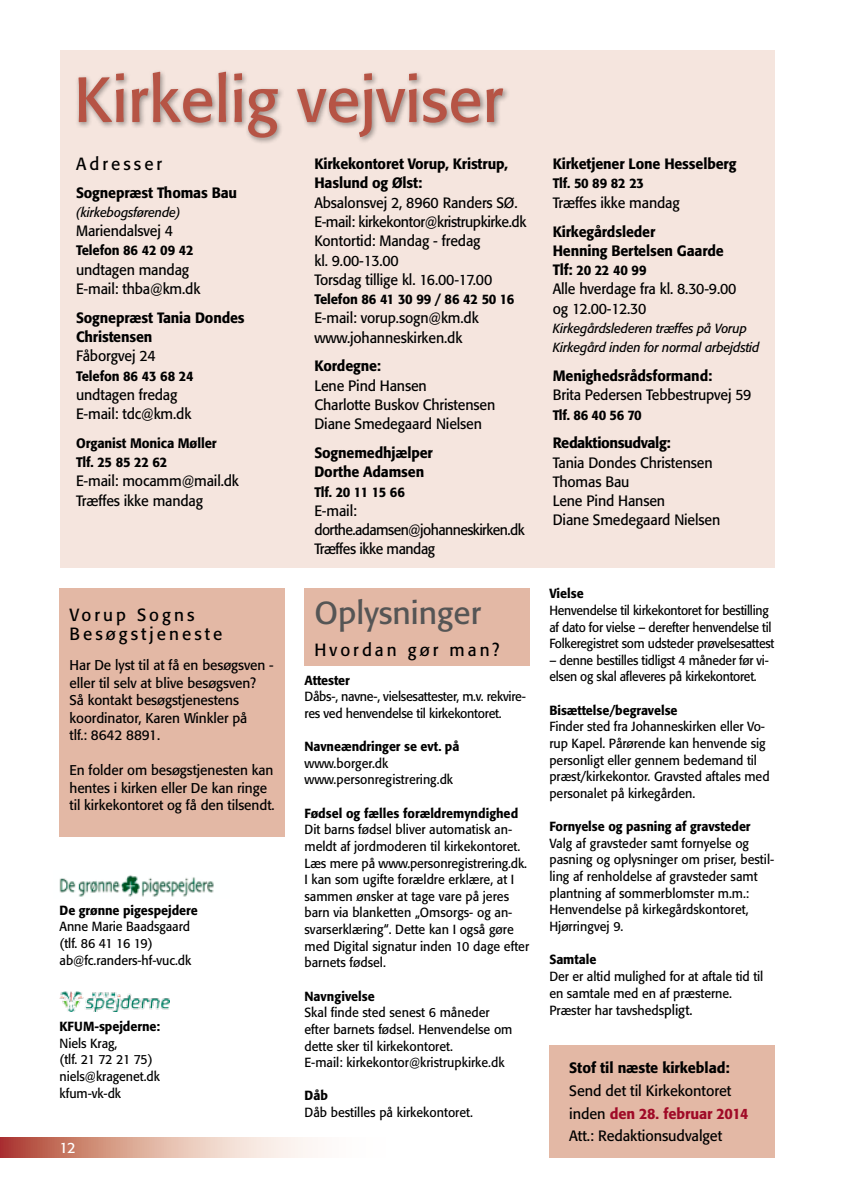
<style>
.page{position:relative;width:844px;height:1191px;background:#fff}
.page>*{position:absolute;margin:0;border:0;box-sizing:border-box;transform-origin:0 0}
.t1{font:63px "Formata";color:#b65445}
.t2{font:31.5px "Formata";color:#555}
.t3{font:17.5px/19.8px "Formata";letter-spacing:.18em;color:#000}
.t4{font:14.88px/19.2px "Formata";letter-spacing:-.01em;color:#000;scale:.95 1}
.t5{font:500 14.88px/19.2px "Formata";letter-spacing:-.01em;color:#000;scale:.95 1}
.t6{font:14.88px/22.8px "Formata";letter-spacing:-.01em;color:#000}
.t7{font:14.88px/19.2px "Formata";letter-spacing:-.04em;color:#000;scale:.95 1}
.t8{font:500 14.88px "Formata";letter-spacing:-.01em;color:#000}
.t9{font:500 14.88px "Formata";letter-spacing:-.03em;color:#000}
.t10{font:14.88px "Formata";color:#fff}
.t11{font:14px/17.5px "Formata";letter-spacing:-.005em;color:#000}
.t12{font:500 13.65px/19.2px "Formata";letter-spacing:-.01em;color:#000;scale:.95 1}
.t13{font:13.12px/16.6px "Formata";letter-spacing:-.005em;color:#000;scale:.95 1}
.t14{font:13.12px/16.6px "Formata";letter-spacing:-.005em;color:#000;scale:.93 1}
.t15{font:500 13.12px "Formata";letter-spacing:-.005em;color:#000;scale:.95 1}
.t16{font:italic 13.12px/19.2px "Formata";letter-spacing:-.01em;color:#000;scale:.95 1}
.s1{font-size:14.88px}
.s2{font-size:14px}
.s3{font-weight:500;color:#a00a27}
</style>
<div class="page">
<svg style="left:0;top:1137px;width:313px;height:20px;background:#ddad9f"></svg>
<div style="left:60px;top:50px;width:714px;height:517px;background:#f5e5de"></div>
<div style="left:75px;top:69px;width:435px;height:76px;background:#000;opacity:.4"></div>
<div style="left:549px;top:1045px;width:225px;height:112px;background:#e3b8a5"></div>
<div style="left:60px;top:588px;width:224px;height:248px;background:#e3b8a5"></div>
<div style="left:304px;top:588px;width:225px;height:78px;background:#e3b8a5"></div>
<img style="left:59px;top:875px;width:155px;height:22px">
<img style="left:60px;top:991px;width:109px;height:21px">
<h1 class="t1" style="left:74px;top:61px;width:431px">Kirkelig vejviser</h1>
<h3 class="t3" style="left:76px;top:153px;width:88px">Adresser</h3>
<p class="t5" style="left:76px;top:183px;width:171px">Sognepræst Thomas Bau</p>
<p class="t16" style="left:76px;top:203px;width:111px">(kirkebogsførende)</p>
<p class="t4" style="left:76px;top:221px;width:104px">Mariendalsvej 4</p>
<p class="t12" style="left:76px;top:241px;width:125px">Telefon 86 42 09 42</p>
<p class="t4" style="left:76px;top:260px;width:132px">undtagen mandag<br>E-mail: thba@km.dk</p>
<p class="t5" style="left:76px;top:308px;width:179px">Sognepræst Tania Dondes<br>Christensen</p>
<p class="t4" style="left:76px;top:346px;width:85px">Fåborgvej 24</p>
<p class="t12" style="left:76px;top:366px;width:125px">Telefon 86 43 68 24</p>
<p class="t4" style="left:76px;top:385px;width:123px">undtagen fredag<br>E-mail: tdc@km.dk</p>
<p class="t12" style="left:76px;top:433px;width:149px">Organist Monica Møller<br>Tlf. 25 85 22 62</p>
<p class="t4" style="left:76px;top:471px;width:173px">E-mail: mocamm@mail.dk<br>Træffes ikke mandag</p>
<p class="t5" style="left:314px;top:154px;width:205px">Kirkekontoret Vorup, Kristrup,<br>Haslund og Ølst:</p>
<p class="t4" style="left:314px;top:193px;width:224px">Absalonsvej 2, 8960 Randers SØ.<br>E-mail: kirkekontor@kristrupkirke.dk<br>Kontortid: Mandag - fredag<br>kl. 9.00-13.00<br>Torsdag tillige kl. 16.00-17.00</p>
<p class="t12" style="left:314px;top:289px;width:212px">Telefon 86 41 30 99 / 86 42 50 16</p>
<p class="t4" style="left:314px;top:308px;width:174px">E-mail: vorup.sogn@km.dk www.johanneskirken.dk</p>
<p class="t5" style="left:314px;top:356px;width:72px">Kordegne:</p>
<p class="t4" style="left:314px;top:376px;width:192px">Lene Pind Hansen<br>Charlotte Buskov Christensen<br>Diane Smedegaard Nielsen</p>
<p class="t5" style="left:314px;top:443px;width:126px">Sognemedhjælper<br>Dorthe Adamsen</p>
<p class="t12" style="left:314px;top:482px;width:97px">Tlf. 20 11 15 66</p>
<p class="t7" style="left:314px;top:501px;width:223px">E-mail: dorthe.adamsen@johanneskirken.dk<br>Træffes ikke mandag</p>
<h3 class="t3" style="left:69px;top:604px;width:154px">Vorup Sogns<br>Besøgstjeneste</h3>
<p class="t11" style="left:69px;top:656px;width:206px">Har De lyst til at få en besøgsven - eller til selv at blive besøgsven?<br>Så kontakt besøgstjenestens koordinator, Karen Winkler på<br>tlf.: 8642 8891.</p>
<p class="t11" style="left:69px;top:761px;width:206px">En folder om besøgstjenesten kan hentes i kirken eller De kan ringe til kirkekontoret og få den tilsendt.</p>
<p class="t15" style="left:60px;top:902px;width:147px">De grønne pigespejdere</p>
<p class="t13" style="left:60px;top:918px;width:140px">Anne Marie Baadsgaard (tlf. 86 41 16 19) ab@fc.randers-hf-vuc.dk</p>
<p class="t15" style="left:60px;top:1018px;width:107px">KFUM-spejderne:</p>
<p class="t13" style="left:60px;top:1034px;width:107px">Niels Krag,<br>(tlf. 21 72 21 75) niels@kragenet.dk kfum-vk-dk</p>
<p class="t10" style="left:60px;top:1138px;width:18px">12</p>
<h2 class="t2" style="left:314px;top:594px;width:168px">Oplysninger</h2>
<h3 class="t3" style="left:314px;top:639px;width:187px">Hvordan gør man?</h3>
<p class="t15" style="left:304px;top:672px;width:49px">Attester</p>
<p class="t13" style="left:304px;top:688px;width:234px">Dåbs-, navne-, vielsesattester, m.v. rekvire&shy;res ved henvendelse til kirkekontoret.</p>
<p class="t15" style="left:304px;top:738px;width:164px">Navneændringer se evt. på</p>
<p class="t13" style="left:304px;top:754px;width:158px">www.borger.dk www.personregistrering.dk</p>
<p class="t15" style="left:304px;top:805px;width:226px">Fødsel og fælles forældremyndighed</p>
<p class="t13" style="left:304px;top:821px;width:238px">Dit barns fødsel bliver automatisk an&shy;meldt af jordmoderen til kirkekontoret.<br>Læs mere på www.personregistrering.dk.<br>I kan som ugifte forældre erklære, at I sammen ønsker at tage vare på jeres barn via blanketten „Omsorgs- og an&shy;svarserklæring“. Dette kan I også gøre med Digital signatur inden 10 dage efter barnets fødsel.</p>
<p class="t15" style="left:304px;top:988px;width:76px">Navngivelse</p>
<p class="t13" style="left:304px;top:1004px;width:220px">Skal finde sted senest 6 måneder efter barnets fødsel. Henvendelse om dette sker til kirkekontoret.<br>E-mail: kirkekontor@kristrupkirke.dk</p>
<p class="t15" style="left:304px;top:1087px;width:26px">Dåb</p>
<p class="t13" style="left:304px;top:1104px;width:179px">Dåb bestilles på kirkekontoret.</p>
<p class="t5" style="left:552px;top:154px;width:195px">Kirketjener Lone Hesselberg</p>
<p class="t12" style="left:552px;top:174px;width:98px">Tlf. 50 89 82 23</p>
<p class="t4" style="left:552px;top:193px;width:135px">Træffes ikke mandag</p>
<p class="t5" style="left:552px;top:222px;width:182px">Kirkegårdsleder<br>Henning Bertelsen Gaarde</p>
<p class="t12" style="left:552px;top:261px;width:100px"><span class="s1">Tlf:</span> 20 22 40 99</p>
<p class="t4" style="left:552px;top:279px;width:195px">Alle hverdage fra kl. 8.30-9.00 og 12.00-12.30</p>
<p class="t16" style="left:552px;top:319px;width:219px">Kirkegårdslederen træffes på Vorup<br>Kirkegård inden for normal arbejdstid</p>
<p class="t5" style="left:552px;top:366px;width:169px">Menighedsrådsformand:</p>
<p class="t4" style="left:552px;top:385px;width:211px">Brita Pedersen Tebbestrupvej 59</p>
<p class="t12" style="left:552px;top:405px;width:95px">Tlf. 86 40 56 70</p>
<p class="t9" style="left:552px;top:434px;width:119px">Redaktionsudvalg:</p>
<p class="t4" style="left:552px;top:453px;width:178px">Tania Dondes Christensen<br>Thomas Bau<br>Lene Pind Hansen<br>Diane Smedegaard Nielsen</p>
<p class="t15" style="left:549px;top:585px;width:38px">Vielse</p>
<p class="t14" style="left:549px;top:602px;width:243px">Henvendelse til kirkekontoret for bestilling af dato for vielse – derefter henvendelse til<br>Folkeregistret som udsteder prøvelsesattest</p>
<p class="t14" style="left:549px;top:652px;width:237px">– denne bestilles tidligst 4 måneder før vi&shy;elsen og skal afleveres på kirkekontoret.</p>
<p class="t15" style="left:549px;top:702px;width:136px">Bisættelse/begravelse</p>
<p class="t13" style="left:549px;top:718px;width:233px">Finder sted fra Johanneskirken eller Vo&shy;rup Kapel. Pårørende kan henvende sig personligt eller gennem bedemand til præst/kirkekontor. Gravsted aftales med personalet på kirkegården.</p>
<p class="t15" style="left:549px;top:818px;width:213px">Fornyelse og pasning af gravsteder</p>
<p class="t13" style="left:549px;top:835px;width:238px">Valg af gravsteder samt fornyelse og pasning og oplysninger om priser, bestil&shy;ling af renholdelse af gravsteder samt plantning af sommerblomster m.m.:<br>Henvendelse på kirkegårdskontoret, Hjørringvej 9.</p>
<p class="t15" style="left:549px;top:951px;width:51px">Samtale</p>
<p class="t13" style="left:549px;top:967px;width:227px;line-height:17.2px">Der er altid mulighed for at aftale tid til en samtale med en af præsterne.<br>Præster har tavsheds<span class="s2">pligt.</span></p>
<p class="t8" style="left:569px;top:1058px;width:162px">Stof til næste kirkeblad:</p>
<p class="t6" style="left:569px;top:1079px;width:181px">Send det til Kirkekontoret inden <span class="s3">den 28. februar 2014<br></span>Att.: Redaktionsudvalget</p>
</div>
